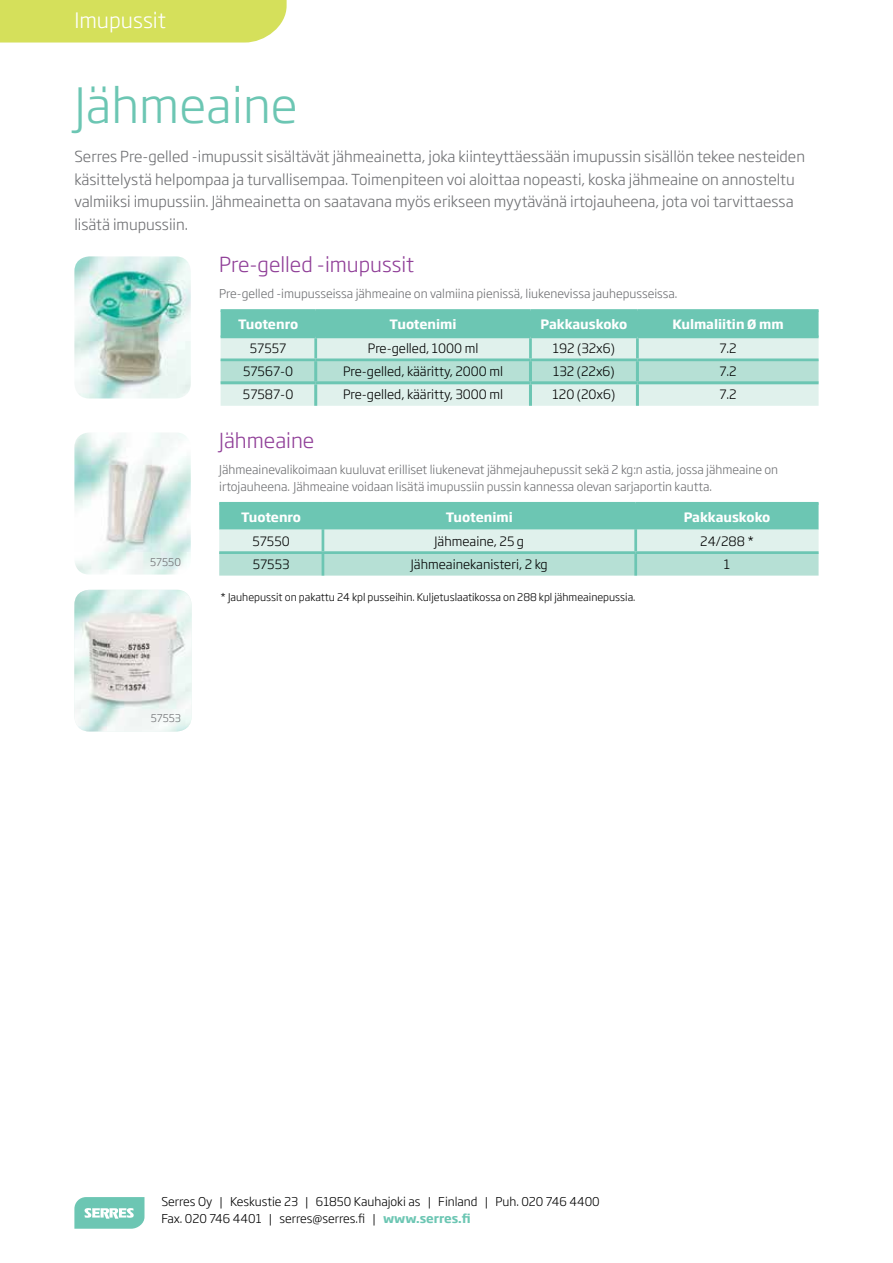
<style>
.page{position:relative;width:893px;height:1263px;background:#fff}
.page>*{position:absolute;margin:0;border:0;box-sizing:border-box;transform-origin:0 0}
.t1{font:300 48px "Soho Gothic Std";color:#6cc6b3}
.t2{font:300 21px "Soho Gothic Std";color:#fff}
.t3{font:300 20.4px "Soho Gothic Std";color:#903f98}
.t4{font:300 15px/22.5px "Soho Gothic Std";color:#6d6e71}
.t5{font:300 12.75px "Soho Gothic Std";color:#000}
.t6{font:700 12.75px "Soho Gothic Std";color:#fff}
.t7{font:300 12px/16.5px "Soho Gothic Std";color:#6d6e71}
.t8{font:300 12px/16.5px "Soho Gothic Std";color:#000}
.t9{font:300 10.5px "Soho Gothic Std";color:#000}
.t10{font:300 10.5px "Soho Gothic Std";color:#6d6e71}
.s1{font-weight:700;color:#6cc6b3}
</style>
<div class="page">
<svg style="left:74px;top:1197px;width:70px;height:32px;background:#88d0c1"></svg>
<img style="left:74px;top:256px;width:117px;height:142px">
<svg style="left:221px;top:312px;width:598px;height:94px;background:#b5e1d6"></svg>
<hr style="left:221px;top:335px;width:95px;height:3px;background:#6cc6b3">
<hr style="left:316px;top:335px;width:214px;height:3px;background:#6cc6b3">
<hr style="left:314px;top:338px;width:3px;height:20px;background:#6cc6b3">
<hr style="left:530px;top:335px;width:107px;height:3px;background:#6cc6b3">
<hr style="left:529px;top:338px;width:3px;height:20px;background:#6cc6b3">
<hr style="left:637px;top:335px;width:182px;height:3px;background:#6cc6b3">
<hr style="left:636px;top:338px;width:3px;height:20px;background:#6cc6b3">
<hr style="left:221px;top:309px;width:95px;height:3px;background:#6cc6b3">
<hr style="left:316px;top:309px;width:214px;height:3px;background:#6cc6b3">
<hr style="left:314px;top:312px;width:3px;height:23px;background:#6cc6b3">
<hr style="left:530px;top:309px;width:107px;height:3px;background:#6cc6b3">
<hr style="left:529px;top:312px;width:3px;height:23px;background:#6cc6b3">
<hr style="left:637px;top:309px;width:182px;height:3px;background:#6cc6b3">
<hr style="left:636px;top:312px;width:3px;height:23px;background:#6cc6b3">
<hr style="left:221px;top:358px;width:95px;height:3px;background:#6cc6b3">
<hr style="left:316px;top:358px;width:214px;height:3px;background:#6cc6b3">
<hr style="left:530px;top:358px;width:107px;height:3px;background:#6cc6b3">
<hr style="left:637px;top:358px;width:182px;height:3px;background:#6cc6b3">
<hr style="left:314px;top:361px;width:3px;height:20px;background:#6cc6b3">
<hr style="left:529px;top:361px;width:3px;height:20px;background:#6cc6b3">
<hr style="left:636px;top:361px;width:3px;height:20px;background:#6cc6b3">
<hr style="left:221px;top:381px;width:95px;height:3px;background:#6cc6b3">
<hr style="left:316px;top:381px;width:214px;height:3px;background:#6cc6b3">
<hr style="left:314px;top:384px;width:3px;height:22px;background:#6cc6b3">
<hr style="left:530px;top:381px;width:107px;height:3px;background:#6cc6b3">
<hr style="left:529px;top:384px;width:3px;height:22px;background:#6cc6b3">
<hr style="left:637px;top:381px;width:182px;height:3px;background:#6cc6b3">
<hr style="left:636px;top:384px;width:3px;height:22px;background:#6cc6b3">
<img style="left:74px;top:590px;width:118px;height:141px">
<svg style="left:219px;top:505px;width:600px;height:71px;background:#a9dcd0"></svg>
<hr style="left:322px;top:530px;width:2px;height:21px;background:#6cc6b3">
<hr style="left:219px;top:502px;width:104px;height:3px;background:#6cc6b3">
<hr style="left:323px;top:502px;width:313px;height:3px;background:#6cc6b3">
<hr style="left:322px;top:505px;width:2px;height:25px;background:#6cc6b3">
<hr style="left:219px;top:551px;width:104px;height:3px;background:#6cc6b3">
<hr style="left:323px;top:551px;width:313px;height:3px;background:#6cc6b3">
<hr style="left:322px;top:554px;width:2px;height:22px;background:#6cc6b3">
<hr style="left:636px;top:502px;width:183px;height:3px;background:#6cc6b3">
<hr style="left:634px;top:505px;width:3px;height:25px;background:#6cc6b3">
<hr style="left:634px;top:530px;width:3px;height:21px;background:#6cc6b3">
<hr style="left:636px;top:551px;width:183px;height:3px;background:#6cc6b3">
<hr style="left:634px;top:554px;width:3px;height:22px;background:#6cc6b3">
<img style="left:74px;top:433px;width:117px;height:141px">
<div style="left:0;top:0;width:287px;height:43px;background:#d5e05b"></div>
<h2 class="t2" style="left:74px;top:7px;width:93px">Imupussit</h2>
<h1 class="t1" style="left:74px;top:75px;width:225px">Jähmeaine</h1>
<p class="t4" style="left:74px;top:146px;width:732px">Serres Pre-gelled -imupussit sisältävät jähmeainetta, joka kiinteyttäessään imupussin sisällön tekee nesteiden käsittelystä helpompaa ja turvallisempaa. Toimenpiteen voi aloittaa nopeasti, koska jähmeaine on annosteltu valmiiksi imupussiin. Jähmeainetta on saatavana myös erikseen myytävänä irtojauheena, jota voi tarvittaessa lisätä imupussiin.</p>
<h3 class="t3" style="left:219px;top:252px;width:196px">Pre-gelled -imupussit</h3>
<p class="t7" style="left:219px;top:285px;width:460px">Pre-gelled -imupusseissa jähmeaine on valmiina pienissä, liukenevissa jauhepusseissa.</p>
<p class="t6" style="left:238px;top:316px;width:62px">Tuotenro</p>
<p class="t6" style="left:390px;top:316px;width:68px">Tuotenimi</p>
<p class="t6" style="left:541px;top:316px;width:88px">Pakkauskoko</p>
<p class="t6" style="left:672px;top:316px;width:113px">Kulmaliitin Ø mm</p>
<p class="t5" style="left:250px;top:341px;width:38px">57557</p>
<p class="t5" style="left:368px;top:341px;width:112px">Pre-gelled, 1000 ml</p>
<p class="t5" style="left:553px;top:341px;width:64px">192 (32x6)</p>
<p class="t5" style="left:719px;top:341px;width:19px">7.2</p>
<p class="t5" style="left:243px;top:364px;width:52px">57567-0</p>
<p class="t5" style="left:343px;top:364px;width:162px">Pre-gelled, kääritty, 2000 ml</p>
<p class="t5" style="left:553px;top:364px;width:63px">132 (22x6)</p>
<p class="t5" style="left:719px;top:364px;width:19px">7.2</p>
<p class="t5" style="left:243px;top:387px;width:52px">57587-0</p>
<p class="t5" style="left:343px;top:387px;width:162px">Pre-gelled, kääritty, 3000 ml</p>
<p class="t5" style="left:553px;top:387px;width:64px">120 (20x6)</p>
<p class="t5" style="left:719px;top:387px;width:19px">7.2</p>
<h3 class="t3" style="left:219px;top:428px;width:97px">Jähmeaine</h3>
<p class="t10" style="left:150px;top:555px;width:32px">57550</p>
<p class="t7" style="left:219px;top:462px;width:560px">Jähmeainevalikoimaan kuuluvat erilliset liukenevat jähmejauhepussit sekä 2 kg:n astia, jossa jähmeaine on irtojauheena. Jähmeaine voidaan lisätä imupussiin pussin kannessa olevan sarjaportin kautta.</p>
<p class="t6" style="left:241px;top:508px;width:62px">Tuotenro</p>
<p class="t6" style="left:446px;top:508px;width:68px">Tuotenimi</p>
<p class="t6" style="left:684px;top:508px;width:88px">Pakkauskoko</p>
<p class="t5" style="left:252px;top:533px;width:39px">57550</p>
<p class="t5" style="left:435px;top:533px;width:91px">Jähmeaine, 25 g</p>
<p class="t5" style="left:700px;top:533px;width:55px">24/288 *</p>
<p class="t5" style="left:253px;top:556px;width:38px">57553</p>
<p class="t5" style="left:411px;top:556px;width:138px">Jähmeainekanisteri, 2 kg</p>
<p class="t5" style="left:724px;top:556px;width:8px">1</p>
<p class="t9" style="left:221px;top:590px;width:416px">* Jauhepussit on pakattu 24 kpl pusseihin. Kuljetuslaatikossa on 288 kpl jähmeainepussia.</p>
<p class="t10" style="left:151px;top:712px;width:32px">57553</p>
<p class="t8" style="left:161px;top:1194px;width:440px">Serres Oy | Keskustie 23 | 61850 Kauhajoki as | Finland | Puh. 020 746 4400<br>Fax. 020 746 4401 | serres@serres.fi | <span class="s1">www.serres.fi</span></p>
</div>
